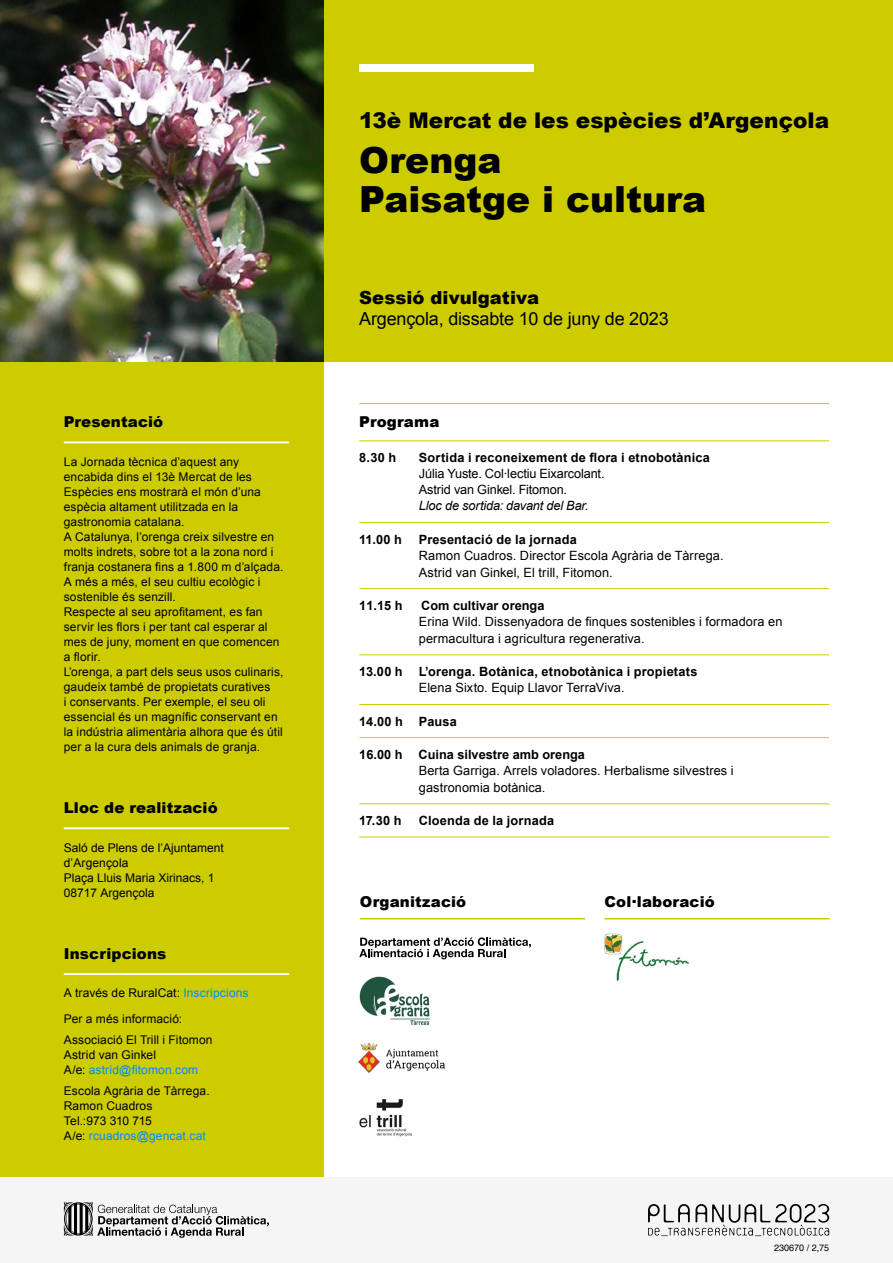
<style>
.page{position:relative;width:893px;height:1263px;background:#fff}
.page>*{position:absolute;margin:0;border:0;box-sizing:border-box;transform-origin:0 0}
.t1{font:900 36px "Arial";color:#000}
.t2{font:900 21.6px "Arial";color:#000}
.t3{font:18px/21px "Arial";letter-spacing:-.01em;color:#000}
.t4{font:900 15px "Arial";letter-spacing:.01em;color:#000}
.P2{font:12.75px/16.5px "Arial";letter-spacing:.01em;color:#000}
.P1{font:700 12.75px/16.2px "Arial";letter-spacing:.015em;color:#000}
.P1-2{font:12.75px/16.2px "Arial";letter-spacing:-.01em;color:#000}
.P4{font:12px/15px "Arial";letter-spacing:.01em;color:#000}
.P4-2{font:12px "Arial";letter-spacing:.015em;color:#008cff}
.P4-3{font:12px "Arial";letter-spacing:-.02em;color:#000}
.t5{font:9px "Helvetica";color:#000}
.s1{color:#008cff}
.s2{color:#000}
.s3{font-weight:900}
.s4{font-weight:700}
.s5{font-style:italic}
.s6{font-weight:400}
</style>
<div class="page">
<div style="left:0;top:361px;width:323px;height:817px;background:#cc0"></div>
<div style="left:323px;top:0;width:570px;height:361px;background:#cc0"></div>
<div style="left:0;top:1178px;width:893px;height:85px;background:#f5f5f5"></div>
<svg style="left:64px;top:1202px;width:205px;height:36px"></svg>
<div style="left:359px;top:64px;width:175px;height:7px;background:#fff"></div>
<svg style="left:648px;top:1204px;width:181px;height:32px"></svg>
<hr style="left:64px;top:441px;width:225px;height:2px;background:#fff">
<hr style="left:64px;top:827px;width:225px;height:2px;background:#fff">
<hr style="left:64px;top:973px;width:225px;height:2px;background:#fff">
<hr style="left:360px;top:918px;width:225px;height:1px;background:#cc0">
<hr style="left:604px;top:918px;width:226px;height:1px;background:#cc0">
<img style="left:0;top:0;width:323px;height:361px">
<hr style="left:359px;top:403px;width:470px;height:1px;background:#cc0">
<hr style="left:359px;top:440px;width:470px;height:1px;background:#cc0">
<hr style="left:359px;top:522px;width:470px;height:1px;background:#cc0">
<hr style="left:359px;top:588px;width:470px;height:1px;background:#cc0">
<hr style="left:359px;top:654px;width:470px;height:1px;background:#cc0">
<hr style="left:359px;top:704px;width:470px;height:1px;background:#cc0">
<hr style="left:359px;top:737px;width:470px;height:1px;background:#cc0">
<hr style="left:359px;top:803px;width:470px;height:1px;background:#cc0">
<hr style="left:359px;top:837px;width:470px;height:1px;background:#cc0">
<img style="left:358px;top:1042px;width:87px;height:31px">
<img style="left:359px;top:976px;width:71px;height:50px">
<img style="left:359px;top:1099px;width:53px;height:38px">
<img style="left:604px;top:933px;width:85px;height:48px">
<svg style="left:359px;top:937px;width:172px;height:22px"></svg>
<h6 class="t4" style="left:64px;top:411px;width:101px">Presentació</h6>
<p class="P4" style="left:64px;top:454px;width:199px">La Jornada tècnica d’aquest any encabida dins el 13è Mercat de les<br>Espècies ens mostrarà el món d’una espècia altament utilitzada en la gastronomia catalana.</p>
<p class="P4" style="left:64px;top:529px;width:221px">A Catalunya, l’orenga creix silvestre en molts indrets, sobre tot a la zona nord i franja costanera fins a 1.800 m d’alçada.</p>
<p class="P4" style="left:64px;top:574px;width:198px">A més a més, el seu cultiu ecològic i sostenible és senzill.</p>
<p class="P4" style="left:64px;top:604px;width:217px">Respecte al seu aprofitament, es fan servir les flors i per tant cal esperar al mes de juny, moment en que comencen a florir.</p>
<p class="P4" style="left:64px;top:664px;width:221px">L’orenga, a part dels seus usos culinaris, gaudeix també de propietats curatives<br>i conservants. Per exemple, el seu oli essencial és un magnífic conservant en la indústria alimentària alhora que és útil per a la cura dels animals de granja.</p>
<h6 class="t4" style="left:64px;top:797px;width:155px">Lloc de realització</h6>
<p class="P4" style="left:64px;top:840px;width:162px">Saló de Plens de l’Ajuntament d’Argençola<br>Plaça Lluis Maria Xirinacs, 1<br>08717 Argençola</p>
<h6 class="t4" style="left:64px;top:943px;width:104px">Inscripcions</h6>
<p class="P4" style="left:64px;top:986px;width:186px">A través de RuralCat: <span class="s1">Inscripcions</span></p>
<p class="P4" style="left:64px;top:1011px;width:120px">Per a més informació:</p>
<p class="P4" style="left:64px;top:1032px;width:150px">Associació El Trill i Fitomon</p>
<p class="P4" style="left:64px;top:1047px;width:94px">Astrid van Ginkel</p>
<p class="P4-2" style="left:64px;top:1062px;width:136px"><span class="s2">A/e:</span> astrid@fitomon.com</p>
<p class="P4" style="left:64px;top:1083px;width:147px">Escola Agrària de Tàrrega.</p>
<p class="P4" style="left:64px;top:1098px;width:90px">Ramon Cuadros</p>
<p class="P4-3" style="left:64px;top:1113px;width:89px">Tel.:973 310 715</p>
<p class="P4-2" style="left:64px;top:1128px;width:143px"><span class="s2">A/e:</span> rcuadros@gencat.cat</p>
<h1 class="t2" style="left:359px;top:104px;width:471px">13è Mercat de les espècies d’Argençola</h1>
<h1 class="t1" style="left:359px;top:134px;width:144px">Orenga</h1>
<h1 class="t1" style="left:359px;top:173px;width:348px">Paisatge i cultura</h1>
<h3 class="t3" style="left:359px;top:287px;width:311px"><span class="s3">Sessió divulgativa<br></span>Argençola, dissabte 10 de juny de 2023</h3>
<h4 class="t4" style="left:359px;top:411px;width:82px">Programa</h4>
<p class="P1" style="left:359px;top:450px;width:38px">8.30 h</p>
<p class="P1-2" style="left:419px;top:450px;width:293px"><span class="s4">Sortida i reconeixement de flora i etnobotànica </span>Júlia Yuste. Col·lectiu Eixarcolant.<br>Astrid van Ginkel. Fitomon.<br><span class="s5">Lloc de sortida: davant del Bar.</span></p>
<p class="P1" style="left:359px;top:531px;width:44px">11.00 h</p>
<p class="P1" style="left:419px;top:531px;width:159px">Presentació de la jornada</p>
<p class="P2" style="left:419px;top:547px;width:306px">Ramon Cuadros. Director Escola Agrària de Tàrrega.<br>Astrid van Ginkel, El trill, Fitomon.</p>
<p class="P1" style="left:359px;top:598px;width:45px">11.15 h</p>
<p class="P1" style="left:421px;top:598px;width:125px">Com cultivar orenga</p>
<p class="P2" style="left:419px;top:614px;width:365px">Erina Wild. Dissenyadora de finques sostenibles i formadora en permacultura i agricultura regenerativa.</p>
<p class="P1" style="left:359px;top:664px;width:45px">13.00 h</p>
<p class="P1" style="left:419px;top:664px;width:280px">L’orenga. Botànica, etnobotànica i propietats<br><span class="s6">Elena Sixto. Equip Llavor TerraViva.</span></p>
<p class="P1" style="left:359px;top:713px;width:45px">14.00 h</p>
<p class="P1" style="left:419px;top:713px;width:40px">Pausa</p>
<p class="P1" style="left:359px;top:747px;width:227px">16.00 h Cuina silvestre amb orenga</p>
<p class="P2" style="left:419px;top:763px;width:316px">Berta Garriga. Arrels voladores. Herbalisme silvestres i gastronomia botànica.</p>
<p class="P1" style="left:359px;top:813px;width:44px">17.30 h</p>
<p class="P1" style="left:419px;top:813px;width:137px">Cloenda de la jornada</p>
<h5 class="t4" style="left:360px;top:891px;width:108px">Organització</h5>
<p class="t4" style="left:604px;top:891px;width:112px">Col·laboració</p>
<p class="t5" style="left:774px;top:1242px;width:57px">230670 / 2,75</p>
</div>
